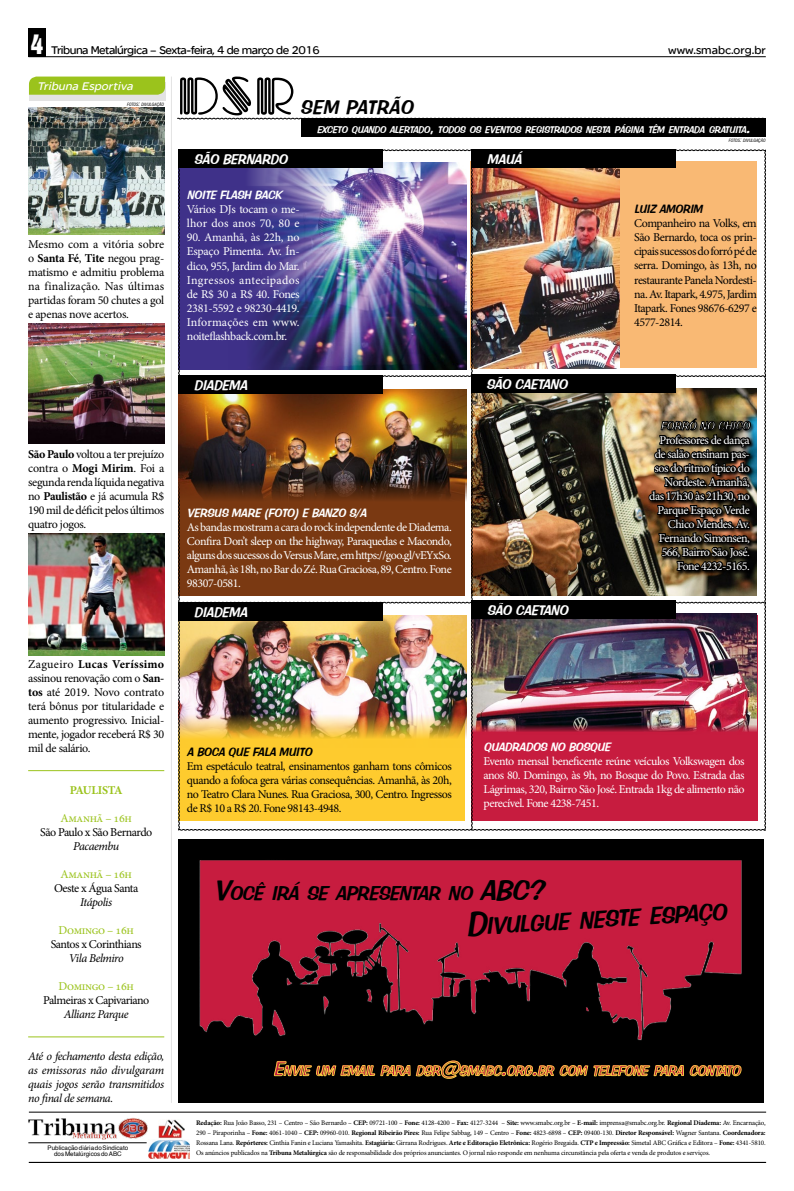
<style>
.page{position:relative;width:794px;height:1191px;background:#fff}
.page>*{position:absolute;margin:0;border:0;box-sizing:border-box;transform-origin:0 0}
.t1{font:55px "Piccadilly D";color:#000}
.t2{font:italic 28.4px "Impress BT";color:#000}
.t3{font:italic 23.8px "Impress BT";color:#000}
.t4{font:italic 19.9px "Impress BT";color:#000}
.t5{font:italic 19.8px "Impress BT";color:#000}
.t6{font:italic 14px "Impress BT";color:#c71c3f}
.t7{font:italic 14px "Impress BT";color:#fff}
.t8{font:italic 14px "Impress BT";color:#fff}
.t9{font:12px/14px "Minion Pro";letter-spacing:-.035em;color:#000;text-align:justify}
.t10{font:12px/14px "Minion Pro";letter-spacing:-.04em;color:#fff;text-align:justify}
.t11{font:italic 12px/14px "Minion Pro";letter-spacing:-.035em;color:#000;text-align:justify}
.t12{font:italic 12px "Impress BT";letter-spacing:-.03em;color:#fff}
.t13{font:12px "SE Optimist Semi";letter-spacing:-.04em;color:#000}
.t14{font:12px "Minion Pro";letter-spacing:-.03em;color:#9bc31c}
.t15{font:12px/14px "Minion Pro";letter-spacing:-.02em;color:#fff}
.t16{font:italic 12px "Impress BT";color:#000}
.t17{font:12px "SE Optimist Semi";color:#000}
.t18{font:italic 12px "SE Optimist Semi";color:#fff}
.t19{font:700 12px "Minion Pro";color:#9bc31c}
.t20{font:italic 9.8px "Impress BT";color:#fff}
.t21{font:7px/10px "Minion Pro";letter-spacing:-.02em;color:#000;text-align:justify}
.t22{font:6.2px/6.2px "Helvetica";color:#000;text-align:center}
.t23{font:italic condensed 4.4px "Swiss 721 BT";color:#000}
.s1{font-family:"Helvetica Inserat";font-size:25px;color:#fff}
.s2{font-size:6.2px}
.s3{font-weight:700}
.s4{font-size:14px}
.s5{font-size:28.4px}
.s6{font-size:19.9px}
.s7{font-size:34px}
.s8{font-size:20px}
</style>
<div class="page">
<img style="left:28px;top:1118px;width:120px;height:22px">
<div style="left:29px;top:28px;width:17px;height:29px;background:#000"></div>
<hr style="left:29px;top:56px;width:737px;height:1px;background:#000">
<hr style="left:29px;top:1112px;width:737px;height:1px;background:#000">
<img style="left:149px;top:1139px;width:41px;height:19px">
<img style="left:158px;top:1126px;width:1px;height:12px">
<img style="left:159px;top:1119px;width:25px;height:19px">
<hr style="left:29px;top:1162px;width:737px;height:1px;background:#000">
<hr style="left:28px;top:1142px;width:119px;height:1px;background:#000">
<hr style="left:171px;top:77px;width:1px;height:1025px;background:#e3e3e3">
<div style="left:29px;top:82px;width:136px;height:18px;background:#e3e3e3"></div>
<div style="left:29px;top:77px;width:136px;height:18px;background:#9bc31c"></div>
<img style="left:28px;top:108px;width:136px;height:127px">
<img style="left:28px;top:534px;width:136px;height:121px">
<img style="left:28px;top:324px;width:136px;height:120px">
<hr style="left:28px;top:770px;width:136px;height:1px;background:#9bc31c">
<hr style="left:28px;top:1036px;width:136px;height:1px;background:#9bc31c">
<div style="left:301px;top:118px;width:464px;height:18px;background:#000"></div>
<svg style="left:177px;top:118px;width:589px;height:1px"></svg>
<img style="left:178px;top:840px;width:586px;height:262px">
<svg style="left:274px;top:1060px;width:467px;height:18px;background:#4b3c14"></svg>
<img style="left:178px;top:149px;width:588px;height:681px">
<p class="t13" style="left:31px;top:43px;width:291px"><span class="s1">4</span> Tribuna Metalúrgica – Sexta-feira, 4 de março de 2016</p>
<p class="t17" style="left:668px;top:43px;width:99px">www.smabc.org.br</p>
<p class="t18" style="left:37px;top:80px;width:100px">Tribuna Esportiva</p>
<p class="t23" style="left:127px;top:101px;width:38px">FOTOS<span class="s2">:</span> DIVULGAÇÃO</p>
<p class="t9" style="left:28px;top:237px;width:138px">Mesmo com a vitória sobre o <span class="s3">Santa Fé</span>, <span class="s3">Tite</span> negou prag&shy;matismo e admitiu problema na finalização. Nas últimas partidas foram 50 chutes a gol e apenas nove acertos.</p>
<p class="t9" style="left:28px;top:447px;width:138px"><span class="s3">São Paulo</span> voltou a ter prejuízo contra o <span class="s3">Mogi Mirim</span>. Foi a segunda renda líquida negativa no <span class="s3">Paulistão</span> e já acumula R$ 190 mil de déficit pelos últimos quatro jogos.</p>
<h1 class="t1" style="left:177px;top:67px;width:118px">DSR</h1>
<h3 class="t5" style="left:300px;top:96px;width:15px">SEM</h3>
<h3 class="t5" style="left:345px;top:96px;width:75px">PATRÃO</h3>
<p class="t20" style="left:317px;top:123px;width:17px">EXCETO</p>
<p class="t20" style="left:351px;top:123px;width:19px">QUANDO</p>
<p class="t20" style="left:389px;top:123px;width:16px">ALERTADO</p>
<p class="t20" style="left:429px;top:123px;width:15px"><span class="s4">,</span>TODOS</p>
<p class="t20" style="left:469px;top:123px;width:33px">OS EVENTOS</p>
<p class="t20" style="left:525px;top:123px;width:26px">REGISTRADOS</p>
<p class="t20" style="left:585px;top:123px;width:7px">NESTA</p>
<p class="t20" style="left:614px;top:123px;width:61px">PÁGINA TÊM ENTRADA</p>
<p class="t20" style="left:708px;top:123px;width:47px">GRATUITA<span class="s4">.</span></p>
<p class="t7" style="left:194px;top:151px;width:99px">SÃO BERNARDO</p>
<p class="t12" style="left:187px;top:188px;width:100px">NOITE FLASH BACK</p>
<p class="t15" style="left:187px;top:203px;width:114px">Vários DJs tocam o me&shy;lhor dos anos 70, 80 e</p>
<p class="t10" style="left:187px;top:231px;width:114px">90. Amanhã, às 22h, no Espaço Pimenta. Av. Ín&shy;dico, 955, Jardim do Mar.<br>Ingressos antecipados de R$ 30 a R$ 40. Fones 2381-5592 e 98230-4419.<br>Informações em www. noiteflashback.com.br.</p>
<p class="t8" style="left:194px;top:377px;width:55px">DIADEMA</p>
<p class="t8" style="left:487px;top:151px;width:40px">MAUÁ</p>
<p class="t7" style="left:486px;top:375px;width:86px">SÃO CAETANO</p>
<p class="t12" style="left:187px;top:505px;width:181px">VERSUS MARE (FOTO)E BANZO S/A</p>
<p class="t10" style="left:187px;top:520px;width:266px">As bandas mostram a cara do rock independente de Diadema.<br>Confira Don’t sleep on the highway, Paraquedas e Macondo, alguns dos sucessos do Versus Mare, em https://goo.gl/vEYxSo.<br>Amanhã, às 18h, no Bar do Zé. Rua Graciosa, 89, Centro. Fone 98307-0581.</p>
<p class="t8" style="left:194px;top:603px;width:55px">DIADEMA</p>
<p class="t7" style="left:487px;top:602px;width:86px">SÃO CAETANO</p>
<p class="t23" style="left:729px;top:138px;width:38px">FOTOS<span class="s2">:</span> DIVULGAÇÃO</p>
<p class="t16" style="left:634px;top:202px;width:70px">LUIZAMORIM</p>
<p class="t9" style="left:634px;top:217px;width:124px">Companheiro na Volks, em São Bernardo, toca os prin&shy;cipais sucessos do forró pé de serra. Domingo, às 13h, no restaurante Panela Nordesti&shy;na. Av. Itapark, 4.975, Jardim Itapark. Fones 98676-6297 e 4577-2814.</p>
<p class="t12" style="left:660px;top:418px;width:94px">FORRÓ NO CHICO</p>
<p class="t10" style="left:649px;top:433px;width:102px;text-align:right">Professores de dança de salão ensinam pas&shy;sos do ritmo típico do<br>Nordeste. Amanhã, das 17h30 às 21h30, no<br>Parque Espaço Verde<br>Chico Mendes. Av.<br>Fernando Simonsen,<br>566, Bairro São José.<br>Fone 4232-5165.</p>
<p class="t9" style="left:28px;top:657px;width:138px">Zagueiro <span class="s3">Lucas Veríssimo </span>assinou renovação com o <span class="s3">San&shy;tos</span> até 2019. Novo contrato terá bônus por titularidade e aumento progressivo. Inicial&shy;mente, jogador receberá R$ 30 mil de salário.</p>
<p class="t19" style="left:70px;top:781px;width:29px">Paulista</p>
<p class="t14" style="left:60px;top:810px;width:73px">Amanhã – 16h</p>
<p class="t9" style="left:40px;top:825px;width:114px">São Paulo x São Bernardo</p>
<p class="t11" style="left:73px;top:839px;width:48px">Pacaembu</p>
<p class="t14" style="left:60px;top:866px;width:73px">Amanhã – 16h</p>
<p class="t9" style="left:54px;top:881px;width:86px">Oeste x Água Santa</p>
<p class="t11" style="left:80px;top:895px;width:33px">Itápolis</p>
<p class="t14" style="left:58px;top:922px;width:77px">Domingo – 16h</p>
<p class="t9" style="left:51px;top:937px;width:92px">Santos x Corinthians</p>
<p class="t11" style="left:69px;top:951px;width:56px">Vila Belmiro</p>
<p class="t14" style="left:59px;top:978px;width:77px">Domingo – 16h</p>
<p class="t9" style="left:43px;top:993px;width:108px">Palmeiras x Capivariano</p>
<p class="t11" style="left:64px;top:1007px;width:66px">Allianz Parque</p>
<p class="t11" style="left:28px;top:1049px;width:138px">Até o fechamento desta edição, as emissoras não divulgaram quais jogos serão transmitidos no final de semana.</p>
<p class="t22" style="left:48px;top:1144px;width:82px">Publicação diária do Sindicato dos Metalúrgicos do ABC</p>
<p class="t16" style="left:187px;top:744px;width:130px">A BOCAQUE FALAM UITO</p>
<p class="t9" style="left:187px;top:759px;width:266px">Em espetáculo teatral, ensinamentos ganham tons cômicos quando a fofoca gera várias consequências. Amanhã, às 20h, no Teatro Clara Nunes. Rua Graciosa, 300, Centro. Ingressos de R$ 10 a R$ 20. Fone 98143-4948.</p>
<p class="t12" style="left:483px;top:739px;width:128px">QUADRADOS NO BOSQUE</p>
<p class="t10" style="left:483px;top:754px;width:263px">Evento mensal beneficente reúne veículos Volkswagen dos anos 80. Domingo, às 9h, no Bosque do Povo. Estrada das Lágrimas, 320, Bairro São José. Entrada 1kg de alimento não perecível. Fone 4238-7451.</p>
<h3 class="t4" style="left:213px;top:881px;width:155px"><span class="s5">V</span>OCÊ IRÁ SE APRESENTAR</h3>
<h2 class="t2" style="left:447px;top:872px;width:105px"><span class="s6">NO</span> ABC?</h2>
<h3 class="t3" style="left:464px;top:913px;width:126px;rotate:-4deg"><span class="s7">D</span>IVULGUE NESTE</h3>
<h3 class="t3" style="left:647px;top:902px;width:76px;rotate:-4deg">ES PAÇO</h3>
<p class="t6" style="left:273px;top:1062px;width:124px"><span class="s8">E</span>NVIE UM EMAIL PARA</p>
<p class="t6" style="left:415px;top:1062px;width:218px">DSR<span class="s8">@</span>SMABC <span class="s8">.</span>ORG<span class="s8">.</span>BR COM TELEFONE</p>
<p class="t6" style="left:653px;top:1062px;width:17px">PARA</p>
<p class="t6" style="left:689px;top:1062px;width:9px">CONTATO</p>
<p class="t21" style="left:196px;top:1118px;width:571px"><span class="s3">Redação:</span> Rua João Basso, 231 – Centro – São Bernardo – <span class="s3">CEP:</span> 09721-100 – <span class="s3">Fone:</span> 4128-4200 – <span class="s3">Fax:</span> 4127-3244 – <span class="s3">Site:</span> www.smabc.org.br – <span class="s3">E-mail:</span> imprensa@smabc.org.br. <span class="s3">Regional Diadema:</span> Av. Encarnação, 290 – Piraporinha – <span class="s3">Fone:</span> 4061-1040 – <span class="s3">CEP:</span> 09960-010. <span class="s3">Regional Ribeirão Pires:</span> Rua Felipe Sabbag, 149 – Centro – <span class="s3">Fone:</span> 4823-6898 – <span class="s3">CEP:</span> 09400-130. <span class="s3">Diretor Responsável:</span> Wagner Santana. <span class="s3">Coordenadora:<br></span>Rossana Lana. <span class="s3">Repórteres:</span> Cinthia Fanin e Luciana Yamashita. <span class="s3">Estagiária:</span> Girrana Rodrigues. <span class="s3">Arte e Editoração Eletrônica:</span> Rogério Bregaida. <span class="s3">CTP e Impressão:</span> Simetal ABC Gráfica e Editora – <span class="s3">Fone:</span> 4341-5810.<br>Os anúncios publicados na <span class="s3">Tribuna Metalúrgica</span> são de responsabilidade dos próprios anunciantes. O jornal não responde em nenhuma circunstância pela oferta e venda de produtos e serviços.</p>
</div>
